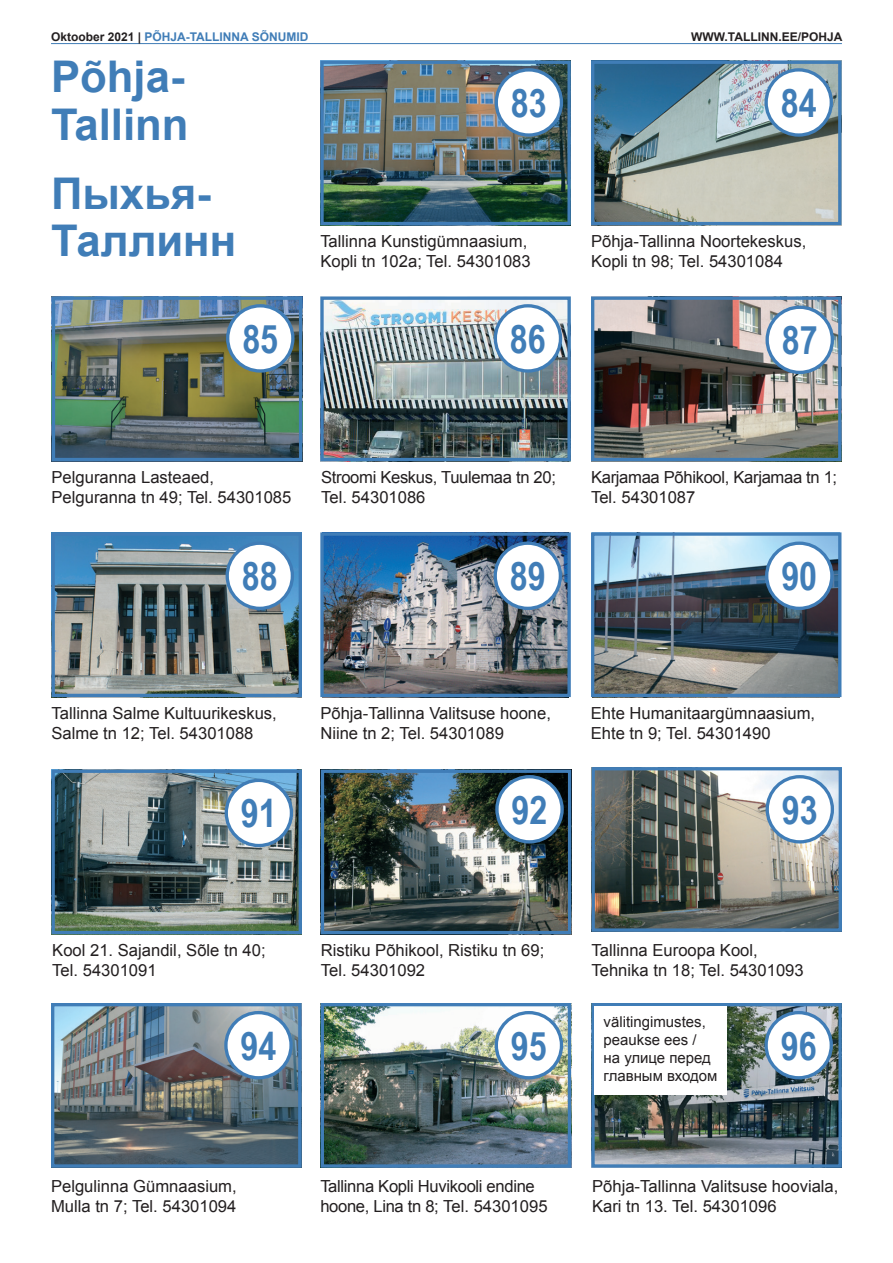
<style>
.page{position:relative;width:893px;height:1263px;background:#fff}
.page>*{position:absolute;margin:0;border:0;box-sizing:border-box;transform-origin:0 0}
.t1{font:700 43.65px/47.5px "Arial";color:#407db7}
.t2{font:700 39.3px "Arial Narrow";color:#407db7}
.t3{font:16.65px/20px "Arial";color:#231f20}
.t4{font:16.65px/20px "Arial";letter-spacing:-.02em;color:#231f20}
.t5{font:15px/18px "Arial";color:#231f20}
.t6{font:700 12px "Arial";color:#407db7}
.t7{font:700 12px "Arial";color:#231f20}
.s1{color:#231f20}
</style>
<div class="page">
<img style="left:324px;top:65px;width:243px;height:156px">
<div style="left:320px;top:61px;width:251px;height:164px;border:3px solid #407db7"></div>
<div style="left:496px;top:70px;width:65px;height:65px;background:#fff;border-radius:50%"></div>
<div style="left:495px;top:68px;width:68px;height:69px;border:3px solid #407db7;border-radius:50%"></div>
<img style="left:595px;top:65px;width:242px;height:156px">
<div style="left:591px;top:61px;width:250px;height:164px;border:3px solid #407db7"></div>
<div style="left:766px;top:70px;width:65px;height:65px;background:#fff;border-radius:50%"></div>
<div style="left:764px;top:68px;width:69px;height:69px;border:3px solid #407db7;border-radius:50%"></div>
<img style="left:55px;top:536px;width:243px;height:157px">
<div style="left:51px;top:532px;width:251px;height:165px;border:3px solid #407db7"></div>
<div style="left:227px;top:543px;width:65px;height:65px;background:#fff;border-radius:50%"></div>
<div style="left:226px;top:541px;width:68px;height:69px;border:3px solid #407db7;border-radius:50%"></div>
<img style="left:324px;top:536px;width:243px;height:157px">
<div style="left:320px;top:532px;width:251px;height:165px;border:3px solid #407db7"></div>
<div style="left:495px;top:543px;width:65px;height:65px;background:#fff;border-radius:50%"></div>
<div style="left:494px;top:541px;width:68px;height:69px;border:3px solid #407db7;border-radius:50%"></div>
<img style="left:595px;top:536px;width:242px;height:157px">
<div style="left:591px;top:532px;width:250px;height:165px;border:3px solid #407db7"></div>
<div style="left:767px;top:543px;width:65px;height:65px;background:#fff;border-radius:50%"></div>
<div style="left:765px;top:541px;width:68px;height:69px;border:3px solid #407db7;border-radius:50%"></div>
<img style="left:595px;top:300px;width:242px;height:157px">
<div style="left:591px;top:296px;width:250px;height:165px;border:3px solid #407db7"></div>
<div style="left:767px;top:307px;width:65px;height:65px;background:#fff;border-radius:50%"></div>
<div style="left:765px;top:306px;width:69px;height:68px;border:3px solid #407db7;border-radius:50%"></div>
<img style="left:56px;top:300px;width:242px;height:157px">
<div style="left:52px;top:296px;width:250px;height:165px;border:3px solid #407db7"></div>
<div style="left:228px;top:306px;width:65px;height:65px;background:#fff;border-radius:50%"></div>
<div style="left:226px;top:304px;width:69px;height:69px;border:3px solid #407db7;border-radius:50%"></div>
<img style="left:324px;top:300px;width:243px;height:157px">
<div style="left:320px;top:296px;width:251px;height:165px;border:3px solid #407db7"></div>
<div style="left:495px;top:306px;width:65px;height:65px;background:#fff;border-radius:50%"></div>
<div style="left:494px;top:304px;width:68px;height:69px;border:3px solid #407db7;border-radius:50%"></div>
<img style="left:595px;top:771px;width:243px;height:157px">
<div style="left:591px;top:767px;width:251px;height:165px;border:3px solid #407db7"></div>
<div style="left:767px;top:777px;width:65px;height:65px;background:#fff;border-radius:50%"></div>
<div style="left:765px;top:775px;width:69px;height:68px;border:3px solid #407db7;border-radius:50%"></div>
<img style="left:325px;top:773px;width:242px;height:157px">
<div style="left:321px;top:769px;width:250px;height:165px;border:3px solid #407db7"></div>
<div style="left:497px;top:777px;width:65px;height:65px;background:#fff;border-radius:50%"></div>
<div style="left:495px;top:775px;width:69px;height:68px;border:3px solid #407db7;border-radius:50%"></div>
<img style="left:55px;top:773px;width:243px;height:157px">
<div style="left:51px;top:769px;width:251px;height:165px;border:3px solid #407db7"></div>
<div style="left:226px;top:780px;width:65px;height:65px;background:#fff;border-radius:50%"></div>
<div style="left:225px;top:779px;width:68px;height:68px;border:3px solid #407db7;border-radius:50%"></div>
<img style="left:55px;top:1007px;width:242px;height:157px">
<div style="left:51px;top:1003px;width:250px;height:165px;border:3px solid #407db7"></div>
<div style="left:226px;top:1013px;width:65px;height:65px;background:#fff;border-radius:50%"></div>
<div style="left:224px;top:1011px;width:69px;height:68px;border:3px solid #407db7;border-radius:50%"></div>
<img style="left:325px;top:1007px;width:242px;height:157px">
<div style="left:321px;top:1003px;width:250px;height:165px;border:3px solid #407db7"></div>
<div style="left:496px;top:1013px;width:65px;height:65px;background:#fff;border-radius:50%"></div>
<div style="left:495px;top:1011px;width:68px;height:68px;border:3px solid #407db7;border-radius:50%"></div>
<img style="left:595px;top:1007px;width:243px;height:157px">
<div style="left:591px;top:1003px;width:251px;height:165px;border:3px solid #407db7"></div>
<div style="left:766px;top:1013px;width:65px;height:65px;background:#fff;border-radius:50%"></div>
<div style="left:764px;top:1011px;width:69px;height:68px;border:3px solid #407db7;border-radius:50%"></div>
<div style="left:594px;top:1007px;width:133px;height:88px;background:#fff"></div>
<hr style="left:51px;top:43px;width:791px;height:1px;background:#407db7">
<p class="t6" style="left:51px;top:29px;width:259px"><span class="s1">Oktoober 2021 |</span> PÕHJA-TALLINNA SÕNUMID</p>
<p class="t7" style="left:691px;top:29px;width:153px">WWW.TALLINN.EE/POHJA</p>
<h1 class="t1" style="left:51px;top:55px;width:139px">Põhja-<br>Tallinn</h1>
<h1 class="t1" style="left:51px;top:171px;width:187px">Пыхья-<br>Таллинн</h1>
<h2 class="t2" style="left:242px;top:309px;width:37px">85</h2>
<h2 class="t2" style="left:511px;top:73px;width:37px">83</h2>
<p class="t3" style="left:320px;top:231px;width:212px">Tallinna Kunstigümnaasium,<br>Kopli tn 102a; Tel. 54301083</p>
<h2 class="t2" style="left:510px;top:309px;width:37px">86</h2>
<h2 class="t2" style="left:781px;top:73px;width:37px">84</h2>
<p class="t3" style="left:591px;top:231px;width:217px">Põhja-Tallinna Noortekeskus,<br>Kopli tn 98; Tel. 54301084</p>
<h2 class="t2" style="left:782px;top:311px;width:37px">87</h2>
<p class="t3" style="left:51px;top:467px;width:241px">Pelguranna Lasteaed,<br>Pelguranna tn 49; Tel. 54301085</p>
<h2 class="t2" style="left:242px;top:546px;width:37px">88</h2>
<p class="t4" style="left:321px;top:467px;width:236px">Stroomi Keskus, Tuulemaa tn 20;<br>Tel. 54301086</p>
<h2 class="t2" style="left:510px;top:546px;width:37px">89</h2>
<p class="t4" style="left:591px;top:467px;width:248px">Karjamaa Põhikool, Karjamaa tn 1;<br>Tel. 54301087</p>
<h2 class="t2" style="left:781px;top:546px;width:37px">90</h2>
<p class="t3" style="left:51px;top:703px;width:227px">Tallinna Salme Kultuurikeskus,<br>Salme tn 12; Tel. 54301088</p>
<h2 class="t2" style="left:241px;top:784px;width:37px">91</h2>
<p class="t3" style="left:320px;top:703px;width:232px">Põhja-Tallinna Valitsuse hoone,<br>Niine tn 2; Tel. 54301089</p>
<h2 class="t2" style="left:512px;top:780px;width:37px">92</h2>
<p class="t3" style="left:591px;top:703px;width:226px">Ehte Humanitaargümnaasium,<br>Ehte tn 9; Tel. 54301490</p>
<h2 class="t2" style="left:782px;top:780px;width:37px">93</h2>
<p class="t3" style="left:52px;top:940px;width:215px">Kool 21. Sajandil, Sõle tn 40;<br>Tel. 54301091</p>
<p class="t3" style="left:321px;top:940px;width:225px">Ristiku Põhikool, Ristiku tn 69;<br>Tel. 54301092</p>
<p class="t3" style="left:591px;top:940px;width:214px">Tallinna Euroopa Kool,<br>Tehnika tn 18; Tel. 54301093</p>
<h2 class="t2" style="left:241px;top:1016px;width:37px">94</h2>
<h2 class="t2" style="left:511px;top:1016px;width:37px">95</h2>
<p class="t5" style="left:604px;top:1013px;width:116px">välitingimustes, peaukse ees /<br>на улице перед главным входом</p>
<h2 class="t2" style="left:781px;top:1016px;width:37px">96</h2>
<p class="t3" style="left:51px;top:1176px;width:187px">Pelgulinna Gümnaasium,<br>Mulla tn 7; Tel. 54301094</p>
<p class="t4" style="left:320px;top:1176px;width:229px">Tallinna Kopli Huvikooli endine hoone, Lina tn 8; Tel. 54301095</p>
<p class="t3" style="left:592px;top:1176px;width:248px">Põhja-Tallinna Valitsuse hooviala,<br>Kari tn 13. Tel. 54301096</p>
</div>
